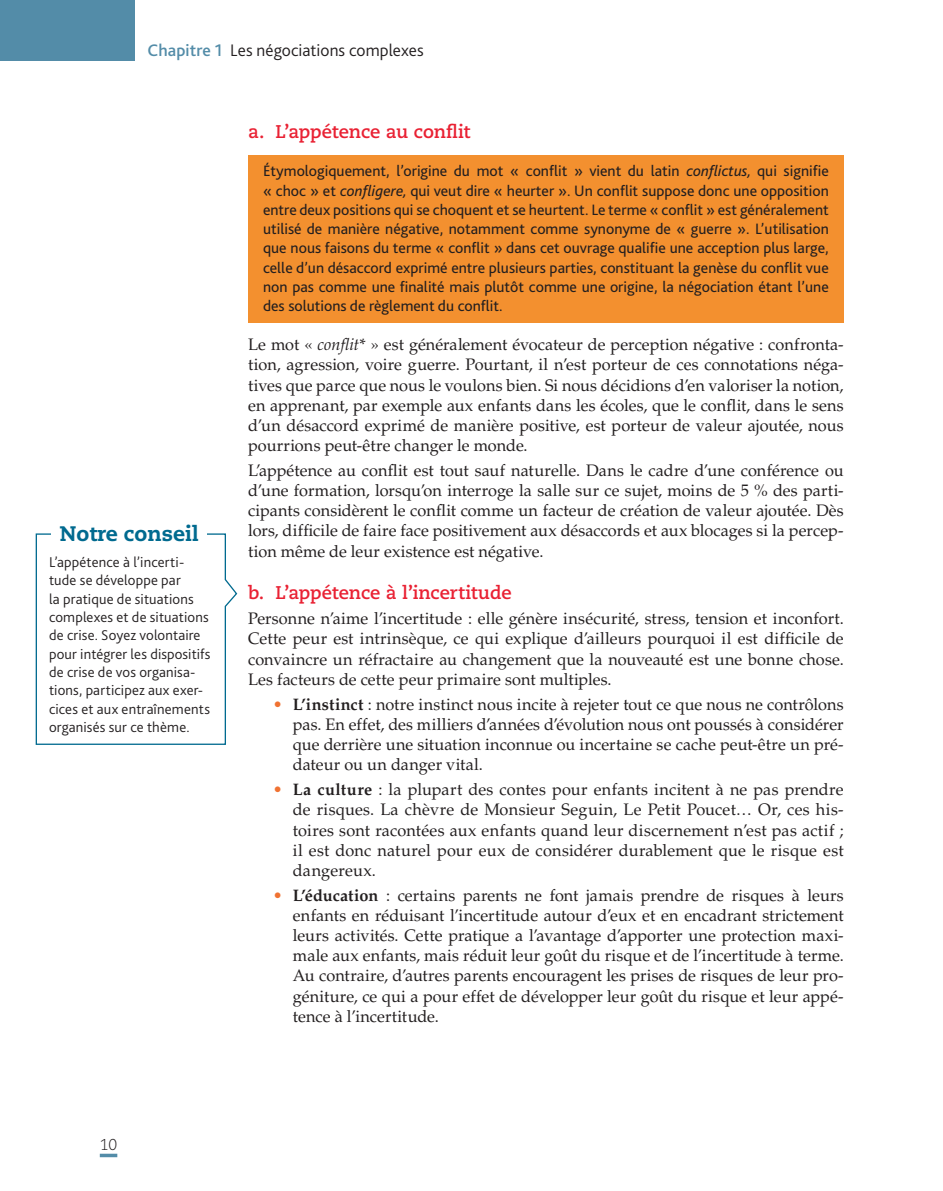
<style>
.page{position:relative;width:943px;height:1191px;background:#fff}
.page>*{position:absolute;margin:0;border:0;box-sizing:border-box;transform-origin:0 0}
.t1{font:800 21px "Caecilia LT Std";color:#006a8f}
.t2{font:700 18.38px "Caecilia LT Std";letter-spacing:-.005em;color:#e92133}
.t3{font:300 17.5px "Bliss 2";color:#231f20}
.Para_courant{font:16.62px/20.1px "Palatino LT Std";letter-spacing:.005em;color:#231f20;text-align:justify}
.Definition{font:15.75px/19.2px "Bliss 2";color:#231f20;text-align:justify}
.t4{font:300 15.75px "Caecilia LT Std";color:#231f20}
.t5{font:300 14.88px/18.4px "Bliss 2";letter-spacing:.01em;color:#231f20}
.s1{font-weight:500;color:#538ca8}
.s2{font-style:italic}
.s3{color:#f07232}
.s4{font-weight:700}
</style>
<div class="page">
<div style="left:0;top:0;width:134px;height:61px;background:#538ca8"></div>
<svg style="left:100px;top:1153px;width:17px;height:4px"></svg>
<div style="left:248px;top:155px;width:595px;height:167px;background:#f3902f"></div>
<svg style="left:35px;top:533px;width:203px;height:212px"></svg>
<div style="left:51px;top:525px;width:156px;height:24px;background:#fff"></div>
<p class="t3" style="left:148px;top:39px;width:277px"><span class="s1">Chapitre 1</span> Les négociations complexes</p>
<p class="t1" style="left:60px;top:520px;width:140px">Notre conseil</p>
<p class="t5" style="left:49px;top:552px;width:163px">L’appétence à l’incerti&shy;tude se développe par<br>la pratique de situations complexes et de situations de crise. Soyez volontaire pour intégrer les dispositifs de crise de vos organisa&shy;tions, participez aux exer&shy;cices et aux entraînements organisés sur ce thème.</p>
<p class="t2" style="left:248px;top:121px;width:224px">a. L’appétence au conflit</p>
<p class="Definition" style="left:263px;top:161px;width:567px">Étymologiquement, l’origine du mot « conflit » vient du latin <span class="s2">conflictus,</span> qui signifie « choc » et <span class="s2">confligere,</span> qui veut dire « heurter ». Un conflit suppose donc une opposition entre deux positions qui se choquent et se heurtent. Le terme « conflit » est généralement utilisé de manière négative, notamment comme synonyme de « guerre ». L’utilisation que nous faisons du terme « conflit » dans cet ouvrage qualifie une acception plus large, celle d’un désaccord exprimé entre plusieurs parties, constituant la genèse du conflit vue non pas comme une finalité mais plutôt comme une origine, la négociation étant l’une des solutions de règlement du conflit.</p>
<p class="Para_courant" style="left:248px;top:335px;width:597px">Le mot « <span class="s2">conflit</span>* » est généralement évocateur de perception négative : confronta&shy;tion, agression, voire guerre. Pourtant, il n’est porteur de ces connotations néga&shy;tives que parce que nous le voulons bien. Si nous décidions d’en valoriser la notion, en apprenant, par exemple aux enfants dans les écoles, que le conflit, dans le sens d’un désaccord exprimé de manière positive, est porteur de valeur ajoutée, nous pourrions peut-être changer le monde.</p>
<p class="Para_courant" style="left:248px;top:460px;width:597px">L’appétence au conflit est tout sauf naturelle. Dans le cadre d’une conférence ou d’une formation, lorsqu’on interroge la salle sur ce sujet, moins de 5 % des parti&shy;cipants considèrent le conflit comme un facteur de création de valeur ajoutée. Dès lors, difficile de faire face positivement aux désaccords et aux blocages si la percep&shy;tion même de leur existence est négative.</p>
<p class="t2" style="left:248px;top:582px;width:265px">b. L’appétence à l’incertitude</p>
<p class="Para_courant" style="left:248px;top:609px;width:597px">Personne n’aime l’incertitude : elle génère insécurité, stress, tension et inconfort.<br>Cette peur est intrinsèque, ce qui explique d’ailleurs pourquoi il est difficile de convaincre un réfractaire au changement que la nouveauté est une bonne chose.<br>Les facteurs de cette peur primaire sont multiples.</p>
<p class="Para_courant" style="left:293px;top:694px;width:552px;text-indent:-20px"><span class="s3">•</span> <span class="s4">L’instinct</span> : notre instinct nous incite à rejeter tout ce que nous ne contrôlons pas. En effet, des milliers d’années d’évolution nous ont poussés à considérer que derrière une situation inconnue ou incertaine se cache peut-être un pré&shy;dateur ou un danger vital.</p>
<p class="Para_courant" style="left:293px;top:780px;width:552px;text-indent:-20px"><span class="s3">•</span> <span class="s4">La culture</span> : la plupart des contes pour enfants incitent à ne pas prendre de risques. La chèvre de Monsieur Seguin, Le Petit Poucet… Or, ces his&shy;toires sont racontées aux enfants quand leur discernement n’est pas actif ; il est donc naturel pour eux de considérer durablement que le risque est dangereux.</p>
<p class="Para_courant" style="left:293px;top:885px;width:552px;text-indent:-20px"><span class="s3">•</span> <span class="s4">L’éducation</span> : certains parents ne font jamais prendre de risques à leurs enfants en réduisant l’incertitude autour d’eux et en encadrant strictement leurs activités. Cette pratique a l’avantage d’apporter une protection maxi&shy;male aux enfants, mais réduit leur goût du risque et de l’incertitude à terme.<br>Au contraire, d’autres parents encouragent les prises de risques de leur pro&shy;géniture, ce qui a pour effet de développer leur goût du risque et leur appé&shy;tence à l’incertitude.</p>
<p class="t4" style="left:100px;top:1135px;width:19px">10</p>
</div>
